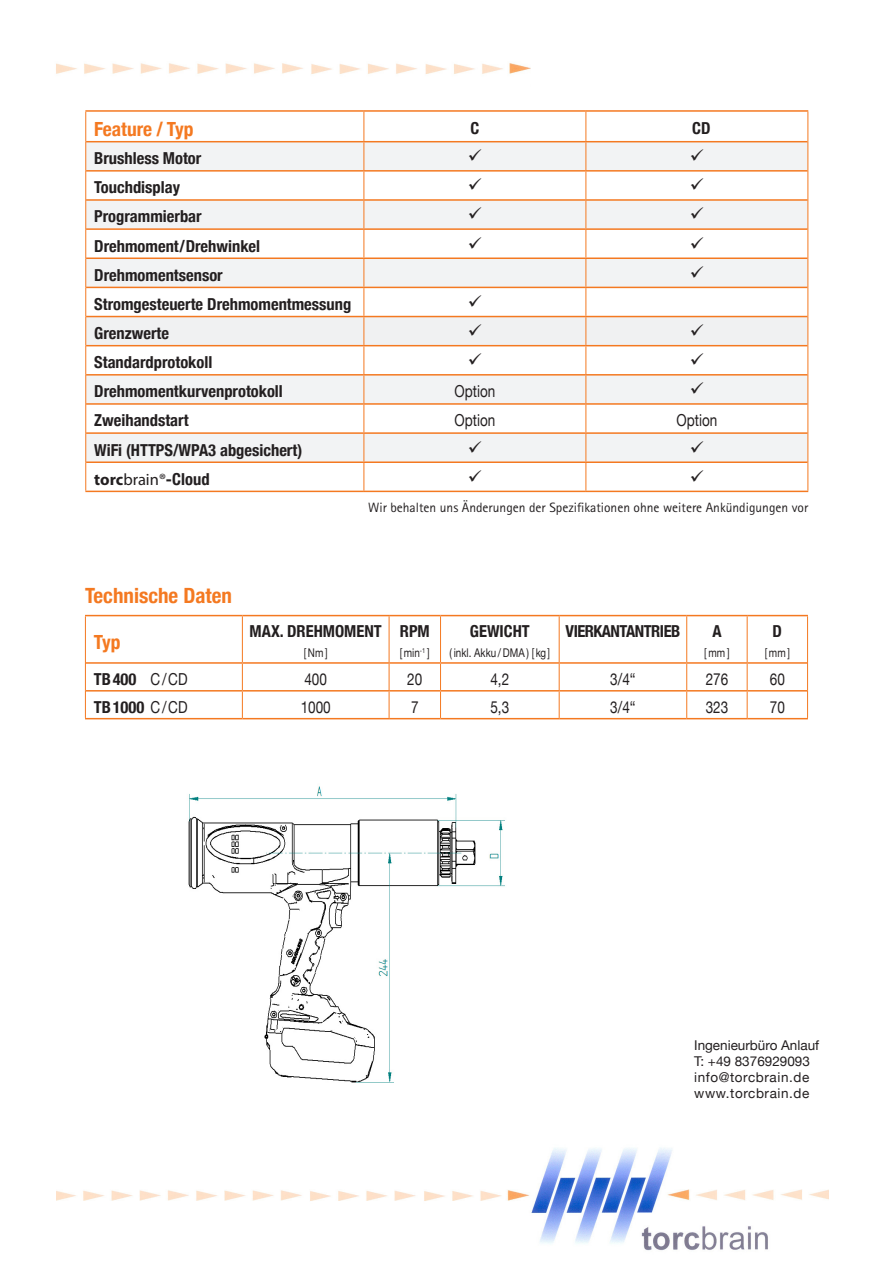
<style>
.page{position:relative;width:893px;height:1263px;background:#fff}
.page>*{position:absolute;margin:0;border:0;box-sizing:border-box;transform-origin:0 0}
.t1{font:700 condensed 21px "Helvetica Neue";color:#f47921}
.t2{font:700 condensed 19.5px "Helvetica Neue";color:#f47921}
.t3{font:700 condensed 16.5px "Helvetica Neue";color:#231f20}
.t4{font:16.5px "Helvetica Neue";color:#231f20;scale:.82 1}
.t5{font:16.5px "Myriad Pro";color:#231f20}
.t6{font:700 condensed 16.5px "Helvetica Neue";letter-spacing:-.03em;color:#231f20}
.t7{font:13.5px "Rotis Sans Serif";color:#231f20}
.t8{font:13.5px "Helvetica Neue";color:#231f20}
.t9{font:13.5px "Helvetica Neue";letter-spacing:.045em;color:#231f20}
.t10{font:12px "Helvetica Neue";color:#231f20;scale:.82 1}
.s1{color:#fff}
.s2{font-weight:700}
.s3{font-family:"Helvetica Neue";font-weight:700;font-stretch:condensed}
.s4{font-weight:400;font-stretch:normal}
</style>
<div class="page">
<img style="left:56px;top:63px;width:474px;height:11px">
<img style="left:56px;top:1147px;width:773px;height:104px">
<svg style="left:86px;top:616px;width:721px;height:46px"></svg>
<hr style="left:85px;top:615px;width:157px;height:1px;background:#f47921">
<hr style="left:242px;top:615px;width:147px;height:1px;background:#f47921">
<hr style="left:389px;top:615px;width:52px;height:1px;background:#f47921">
<hr style="left:441px;top:615px;width:118px;height:1px;background:#f47921">
<hr style="left:559px;top:615px;width:128px;height:1px;background:#f47921">
<hr style="left:687px;top:615px;width:60px;height:1px;background:#f47921">
<hr style="left:747px;top:615px;width:61px;height:1px;background:#f47921">
<hr style="left:86px;top:662px;width:156px;height:2px;background:#f47921">
<hr style="left:242px;top:662px;width:147px;height:2px;background:#f47921">
<hr style="left:389px;top:662px;width:52px;height:2px;background:#f47921">
<hr style="left:441px;top:662px;width:118px;height:2px;background:#f47921">
<hr style="left:559px;top:662px;width:128px;height:2px;background:#f47921">
<hr style="left:687px;top:662px;width:60px;height:2px;background:#f47921">
<hr style="left:747px;top:662px;width:60px;height:2px;background:#f47921">
<hr style="left:85px;top:616px;width:1px;height:47px;background:#f47921">
<hr style="left:242px;top:616px;width:1px;height:46px;background:#f47921">
<hr style="left:389px;top:616px;width:1px;height:46px;background:#f47921">
<hr style="left:440px;top:616px;width:1px;height:46px;background:#f47921">
<hr style="left:559px;top:616px;width:1px;height:46px;background:#f47921">
<hr style="left:686px;top:616px;width:1px;height:46px;background:#f47921">
<hr style="left:747px;top:616px;width:1px;height:46px;background:#f47921">
<hr style="left:807px;top:616px;width:1px;height:47px;background:#f47921">
<svg style="left:85px;top:663px;width:723px;height:56px"></svg>
<hr style="left:85px;top:110px;width:279px;height:2px;background:#f47921">
<hr style="left:364px;top:110px;width:222px;height:2px;background:#f47921">
<hr style="left:586px;top:110px;width:222px;height:2px;background:#f47921">
<hr style="left:85px;top:491px;width:279px;height:1px;background:#f47921">
<hr style="left:364px;top:491px;width:222px;height:1px;background:#f47921">
<hr style="left:586px;top:491px;width:222px;height:1px;background:#f47921">
<img style="left:188px;top:786px;width:317px;height:297px">
<svg style="left:85px;top:112px;width:723px;height:379px"></svg>
<p class="t2" style="left:94px;top:113px;width:101px">Feature / Typ</p>
<p class="t3" style="left:470px;top:115px;width:10px">C</p>
<p class="t3" style="left:683px;top:115px;width:29px"><span class="s1">C</span>CD</p>
<p class="t3" style="left:94px;top:145px;width:109px">Brushless Motor</p>
<p class="t3" style="left:94px;top:174px;width:87px">Touchdisplay</p>
<p class="t3" style="left:94px;top:203px;width:109px">Programmierbar</p>
<p class="t3" style="left:94px;top:232px;width:167px">Drehmoment/Drehwinkel</p>
<p class="t3" style="left:94px;top:261px;width:130px">Drehmomentsensor</p>
<p class="t3" style="left:94px;top:290px;width:259px">Stromgesteuerte Drehmomentmessung</p>
<p class="t3" style="left:94px;top:319px;width:76px">Grenzwerte</p>
<p class="t3" style="left:94px;top:349px;width:120px">Standardprotokoll</p>
<p class="t3" style="left:94px;top:378px;width:190px">Drehmomentkurvenprotokoll</p>
<p class="t4" style="left:454px;top:379px;width:51px">Option</p>
<p class="t3" style="left:94px;top:407px;width:96px">Zweihandstart</p>
<p class="t4" style="left:454px;top:409px;width:51px">Option</p>
<p class="t4" style="left:676px;top:409px;width:51px">Option</p>
<p class="t3" style="left:94px;top:436px;width:209px">WiFi (HTTPS/WPA3 abgesichert)</p>
<p class="t5" style="left:94px;top:469px;width:117px"><span class="s2">torc</span>brain®<span class="s3">-Cloud</span></p>
<p class="t7" style="left:368px;top:499px;width:442px">Wir behalten uns Änderungen der Spezifikationen ohne weitere Ankündigungen vor</p>
<p class="t1" style="left:85px;top:578px;width:148px">Technische Daten</p>
<p class="t2" style="left:94px;top:625px;width:28px">Typ</p>
<p class="t3" style="left:250px;top:618px;width:134px">MAX. DREHMOMENT</p>
<p class="t10" style="left:304px;top:644px;width:31px">[Nm]</p>
<p class="t3" style="left:400px;top:618px;width:31px">RPM</p>
<p class="t10" style="left:400px;top:644px;width:38px">[min<sup>-1</sup> ]</p>
<p class="t3" style="left:470px;top:618px;width:61px">GEWICHT</p>
<p class="t10" style="left:450px;top:644px;width:124px">( inkl. Akku / DMA ) [ kg]</p>
<p class="t6" style="left:566px;top:618px;width:116px">VIERKANTANTRIEB</p>
<p class="t3" style="left:712px;top:618px;width:11px">A</p>
<p class="t10" style="left:704px;top:644px;width:32px">[mm]</p>
<p class="t3" style="left:773px;top:618px;width:11px">D</p>
<p class="t10" style="left:765px;top:644px;width:32px">[mm]</p>
<p class="t3" style="left:94px;top:665px;width:95px">TB400 <span class="s4">C/CD</span></p>
<p class="t4" style="left:304px;top:667px;width:29px">400</p>
<p class="t4" style="left:407px;top:667px;width:20px">20</p>
<p class="t4" style="left:490px;top:667px;width:24px">4,2</p>
<p class="t4" style="left:610px;top:667px;width:32px">3/4“</p>
<p class="t4" style="left:706px;top:667px;width:29px">276</p>
<p class="t4" style="left:770px;top:667px;width:20px">60</p>
<p class="t3" style="left:94px;top:693px;width:95px">TB1000 <span class="s4">C/CD</span></p>
<p class="t4" style="left:301px;top:695px;width:38px">1000</p>
<p class="t4" style="left:411px;top:695px;width:11px">7</p>
<p class="t4" style="left:490px;top:695px;width:24px">5,3</p>
<p class="t4" style="left:610px;top:695px;width:32px">3/4“</p>
<p class="t4" style="left:706px;top:695px;width:29px">323</p>
<p class="t4" style="left:770px;top:695px;width:20px">70</p>
<p class="t8" style="left:694px;top:1035px;width:127px">Ingenieurbüro Anlauf</p>
<p class="t8" style="left:694px;top:1051px;width:117px">T: +49 8376929093</p>
<p class="t9" style="left:694px;top:1068px;width:117px">info@torcbrain.de</p>
<p class="t9" style="left:694px;top:1084px;width:117px">www.torcbrain.de</p>
</div>
